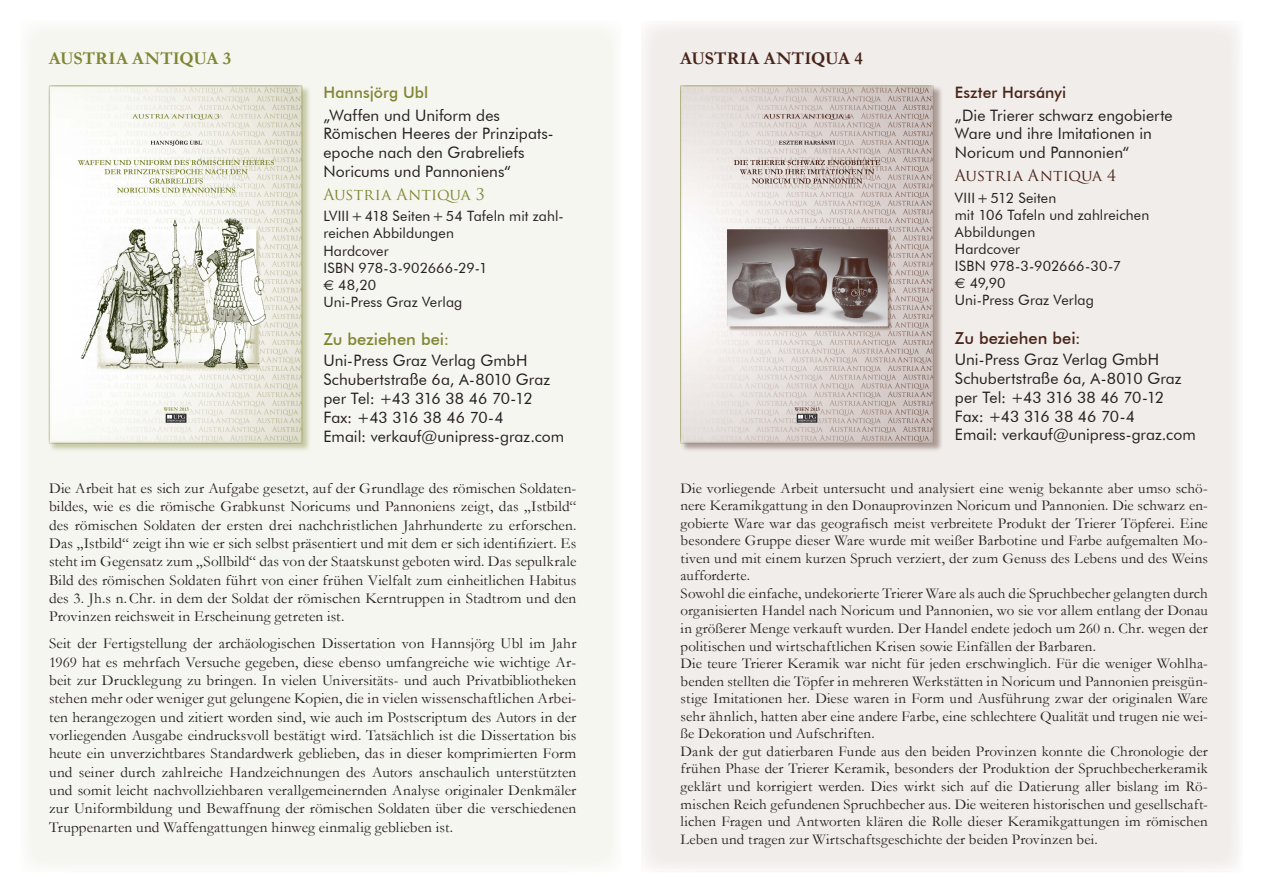
<style>
.page{position:relative;width:1263px;height:893px;background:#fff}
.page>*{position:absolute;margin:0;border:0;box-sizing:border-box;transform-origin:0 0}
.t1{font:700 18px "Garamond";letter-spacing:.005em;color:#7e8733}
.t2{font:700 18px "Garamond";letter-spacing:.005em;color:#482419}
.t3{font:500 16.5px "Futura BT";color:#7e8733}
.t4{font:500 16.5px "Futura BT";color:#482419}
.t5{font:15.75px/18.9px "Futura BT";color:#231f20}
.t6{font:15.75px "Trajan Pro";letter-spacing:.005em;color:#7e8733}
.t7{font:15.75px "Trajan Pro";color:#482419}
.t8{font:500 15.75px "Futura BT";letter-spacing:.005em;color:#482419}
.t9{font:500 15.75px "Futura BT";letter-spacing:.005em;color:#7e8733}
.t10{font:15.3px/18.3px "Garamond";letter-spacing:.01em;color:#231f20;text-align:justify}
.t11{font:15px/17.5px "Garamond";letter-spacing:.01em;color:#231f20}
.t12{font:14.25px/17.1px "Futura BT";letter-spacing:.005em;color:#231f20}
.s1{font-family:"Euro Sans"}
</style>
<div class="page">
<div style="left:21px;top:21px;width:600px;height:851px;background:#f6f6f0"></div>
<div style="left:48px;top:85px;width:263px;height:368px;background:#7e8733;opacity:.4"></div>
<img style="left:51px;top:87px;width:249px;height:355px">
<div style="left:642px;top:21px;width:600px;height:851px;background:#f1edea"></div>
<div style="left:680px;top:85px;width:263px;height:368px;background:#482419;opacity:.4"></div>
<img style="left:682px;top:87px;width:250px;height:355px">
<p class="t1" style="left:49px;top:46px;width:184px">AUSTRIA ANTIQUA 3</p>
<p class="t9" style="left:323px;top:83px;width:106px">Hannsjörg Ubl</p>
<p class="t5" style="left:323px;top:106px;width:232px">„Waffen und Uniform des<br>Römischen Heeres der Prinzipats&shy;epoche nach den Grabreliefs<br>Noricums und Pannoniens“</p>
<p class="t6" style="left:323px;top:184px;width:163px">Austria Antiqua 3</p>
<p class="t12" style="left:323px;top:208px;width:242px">LVIII+418 Seiten+54 Tafeln mit zahl&shy;reichen Abbildungen<br>Hardcover<br>ISBN 978-3-902666-29-1<br><span class="s1">€</span> 48,20<br>Uni-Press Graz Verlag</p>
<p class="t3" style="left:323px;top:330px;width:127px">Zu beziehen bei:</p>
<p class="t5" style="left:323px;top:351px;width:242px">Uni-Press Graz Verlag GmbH<br>Schubertstraße 6a, A-8010 Graz per Tel: +43 316 38 46 70-12<br>Fax: +43 316 38 46 70-4<br>Email: verkauf@unipress-graz.com</p>
<p class="t10" style="left:49px;top:478px;width:529px">Die Arbeit hat es sich zur Aufgabe gesetzt, auf der Grundlage des römischen Soldaten&shy;bildes, wie es die römische Grabkunst Noricums und Pannoniens zeigt, das „Istbild“ des römischen Soldaten der ersten drei nachchristlichen Jahrhunderte zu erforschen.<br>Das „Istbild“ zeigt ihn wie er sich selbst präsentiert und mit dem er sich identifiziert. Es steht im Gegensatz zum „Sollbild“ das von der Staatskunst geboten wird. Das sepulkrale Bild des römischen Soldaten führt von einer frühen Vielfalt zum einheitlichen Habitus des 3. Jh.s n.Chr. in dem der Soldat der römischen Kerntruppen in Stadtrom und den Provinzen reichsweit in Erscheinung getreten ist.</p>
<p class="t10" style="left:49px;top:634px;width:529px">Seit der Fertigstellung der archäologischen Dissertation von Hannsjörg Ubl im Jahr 1969 hat es mehrfach Versuche gegeben, diese ebenso umfangreiche wie wichtige Ar&shy;beit zur Drucklegung zu bringen. In vielen Universitäts- und auch Privatbibliotheken stehen mehr oder weniger gut gelungene Kopien, die in vielen wissenschaftlichen Arbei&shy;ten herangezogen und zitiert worden sind, wie auch im Postscriptum des Autors in der vorliegenden Ausgabe eindrucksvoll bestätigt wird. Tatsächlich ist die Dissertation bis heute ein unverzichtbares Standardwerk geblieben, das in dieser komprimierten Form und seiner durch zahlreiche Handzeichnungen des Autors anschaulich unterstützten und somit leicht nachvollziehbaren verallgemeinernden Analyse originaler Denkmäler zur Uniformbildung und Bewaffnung der römischen Soldaten über die verschiedenen Truppenarten und Waffengattungen hinweg einmalig geblieben ist.</p>
<p class="t2" style="left:680px;top:46px;width:184px">AUSTRIA ANTIQUA 4</p>
<p class="t8" style="left:955px;top:83px;width:113px">Eszter Harsányi</p>
<p class="t5" style="left:955px;top:106px;width:219px">„Die Trierer schwarz engobierte<br>Ware und ihre Imitationen in<br>Noricum und Pannonien“</p>
<p class="t7" style="left:955px;top:166px;width:163px">Austria Antiqua 4</p>
<p class="t12" style="left:955px;top:189px;width:196px">VIII+512 Seiten<br>mit 106 Tafeln und zahlreichen<br>Abbildungen<br>Hardcover<br>ISBN 978-3-902666-30-7<br><span class="s1">€</span> 49,90<br>Uni-Press Graz Verlag</p>
<p class="t4" style="left:955px;top:328px;width:127px">Zu beziehen bei:</p>
<p class="t5" style="left:955px;top:350px;width:242px">Uni-Press Graz Verlag GmbH<br>Schubertstraße 6a, A-8010 Graz per Tel: +43 316 38 46 70-12<br>Fax: +43 316 38 46 70-4<br>Email: verkauf@unipress-graz.com</p>
<p class="t11" style="left:681px;top:479px;width:529px">Die vorliegende Arbeit untersucht und analysiert eine wenig bekannte aber umso schö&shy;nere Keramikgattung in den Donauprovinzen Noricum und Pannonien. Die schwarz en&shy;gobierte Ware war das geografisch meist verbreitete Produkt der Trierer Töpferei. Eine besondere Gruppe dieser Ware wurde mit weißer Barbotine und Farbe aufgemalten Mo&shy;tiven und mit einem kurzen Spruch verziert, der zum Genuss des Lebens und des Weins aufforderte.<br>Sowohl die einfache, undekorierte Trierer Ware als auch die Spruchbecher gelangten durch organisierten Handel nach Noricum und Pannonien, wo sie vor allem entlang der Donau in größerer Menge verkauft wurden. Der Handel endete jedoch um 260 n. Chr. wegen der politischen und wirtschaftlichen Krisen sowie Einfällen der Barbaren.<br>Die teure Trierer Keramik war nicht für jeden erschwinglich. Für die weniger Wohlha&shy;benden stellten die Töpfer in mehreren Werkstätten in Noricum und Pannonien preisgün&shy;stige Imitationen her. Diese waren in Form und Ausführung zwar der originalen Ware sehr ähnlich, hatten aber eine andere Farbe, eine schlechtere Qualität und trugen nie wei&shy;ße Dekoration und Aufschriften.<br>Dank der gut datierbaren Funde aus den beiden Provinzen konnte die Chronologie der frühen Phase der Trierer Keramik, besonders der Produktion der Spruchbecherkeramik geklärt und korrigiert werden. Dies wirkt sich auf die Datierung aller bislang im Rö&shy;mischen Reich gefundenen Spruchbecher aus. Die weiteren historischen und gesellschaft&shy;lichen Fragen und Antworten klären die Rolle dieser Keramikgattungen im römischen Leben und tragen zur Wirtschaftsgeschichte der beiden Provinzen bei.</p>
</div>
